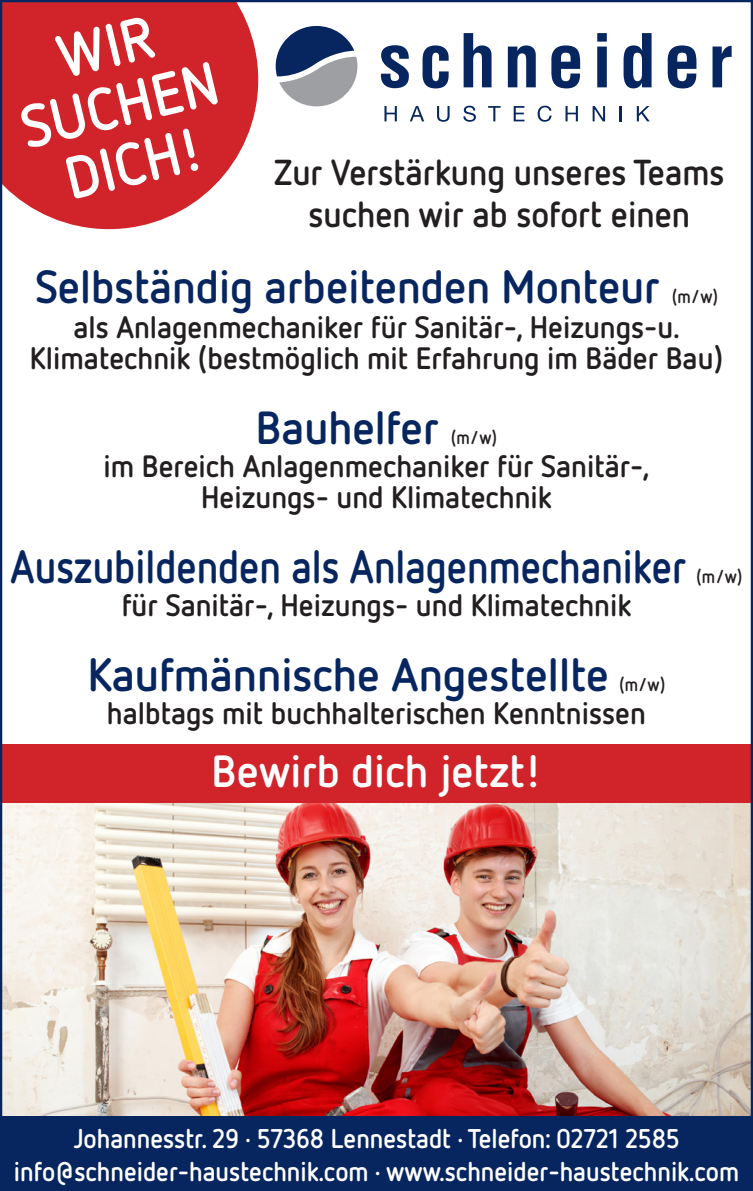
<style>
.page{position:relative;width:753px;height:1191px;background:#fff}
.page>*{position:absolute;margin:0;border:0;box-sizing:border-box;transform-origin:0 0}
.t1{font:700 60px/60px "Netto OT";color:#fff;text-align:center}
.t2{font:700 46.5px "Netto OT";color:#072660}
.t3{font:700 46.5px "Netto OT";color:#072660;scale:.89 1}
.t4{font:700 45px "Netto OT";color:#fff}
.t5{font:700 36px/42px "Netto OT";color:#231f20;text-align:center}
.t6{font:700 30.9px/30.9px "Netto OT";color:#231f20;text-align:center}
.t7{font:700 27px/32.4px "Netto OT";color:#fff;text-align:center;scale:.96 1}
.t8{font:700 18.6px "Netto OT";color:#231f20;scale:.93 1}
</style>
<div class="page">
<div style="left:0;top:744px;width:753px;height:60px;background:#d1232a"></div>
<svg style="left:380px;top:45px;width:29px;height:43px"></svg>
<svg style="left:422px;top:45px;width:26px;height:43px"></svg>
<svg style="left:463px;top:33px;width:29px;height:54px"></svg>
<svg style="left:508px;top:45px;width:28px;height:42px"></svg>
<svg style="left:551px;top:45px;width:29px;height:43px"></svg>
<svg style="left:597px;top:33px;width:10px;height:54px"></svg>
<svg style="left:623px;top:33px;width:28px;height:55px"></svg>
<svg style="left:667px;top:45px;width:29px;height:43px"></svg>
<svg style="left:712px;top:46px;width:19px;height:41px"></svg>
<svg style="left:384px;top:106px;width:13px;height:15px"></svg>
<svg style="left:410px;top:106px;width:14px;height:15px"></svg>
<svg style="left:437px;top:106px;width:12px;height:16px"></svg>
<svg style="left:463px;top:106px;width:13px;height:16px"></svg>
<svg style="left:488px;top:106px;width:12px;height:15px"></svg>
<svg style="left:513px;top:106px;width:11px;height:15px"></svg>
<svg style="left:537px;top:106px;width:14px;height:16px"></svg>
<svg style="left:565px;top:106px;width:13px;height:15px"></svg>
<svg style="left:592px;top:106px;width:13px;height:15px"></svg>
<svg style="left:620px;top:106px;width:2px;height:15px"></svg>
<svg style="left:636px;top:106px;width:13px;height:15px"></svg>
<svg style="left:276px;top:26px;width:81px;height:80px"></svg>
<div style="left:0;top:1115px;width:753px;height:76px;background:#072660"></div>
<svg style="left:3px;top:3px;width:255px;height:226px;fill:#d1232a"></svg>
<img style="left:3px;top:804px;width:747px;height:311px">
<h1 class="t1" style="left:1px;top:38px;width:202px;rotate:-13deg">WIR<br>SUCHEN<br>DICH!</h1>
<p class="t5" style="left:274px;top:150px;width:452px">Zur Verstärkung unseres Teams suchen wir ab sofort einen</p>
<h2 class="t2" style="left:35px;top:258px;width:626px">Selbständig arbeitenden Monteur</h2>
<p class="t8" style="left:672px;top:285px;width:51px">(m/w)</p>
<p class="t6" style="left:30px;top:311px;width:694px">als Anlagenmechaniker für Sanitär-, Heizungs-u.<br>Klimatechnik (bestmöglich mit Erfahrung im Bäder Bau)</p>
<h2 class="t2" style="left:256px;top:398px;width:184px">Bauhelfer</h2>
<p class="t8" style="left:451px;top:425px;width:51px">(m/w)</p>
<p class="t6" style="left:103px;top:450px;width:547px">im Bereich Anlagenmechaniker für Sanitär-,<br>Heizungs- und Klimatechnik</p>
<h2 class="t3" style="left:11px;top:537px;width:760px">Auszubildenden als Anlagenmechaniker</h2>
<p class="t8" style="left:696px;top:564px;width:51px">(m/w)</p>
<p class="t6" style="left:122px;top:589px;width:511px">für Sanitär-, Heizungs- und Klimatechnik</p>
<h2 class="t2" style="left:88px;top:645px;width:522px">Kaufmännische Angestellte</h2>
<p class="t8" style="left:619px;top:672px;width:51px">(m/w)</p>
<p class="t6" style="left:107px;top:697px;width:540px">halbtags mit buchhalterischen Kenntnissen</p>
<h3 class="t4" style="left:212px;top:743px;width:331px">Bewirb dich jetzt!</h3>
<p class="t7" style="left:14px;top:1122px;width:757px">Johannesstr. 29 . 57368 Lennestadt . Telefon: 02721 2585 info@schneider-haustechnik.com . www.schneider-haustechnik.com</p>
</div>
